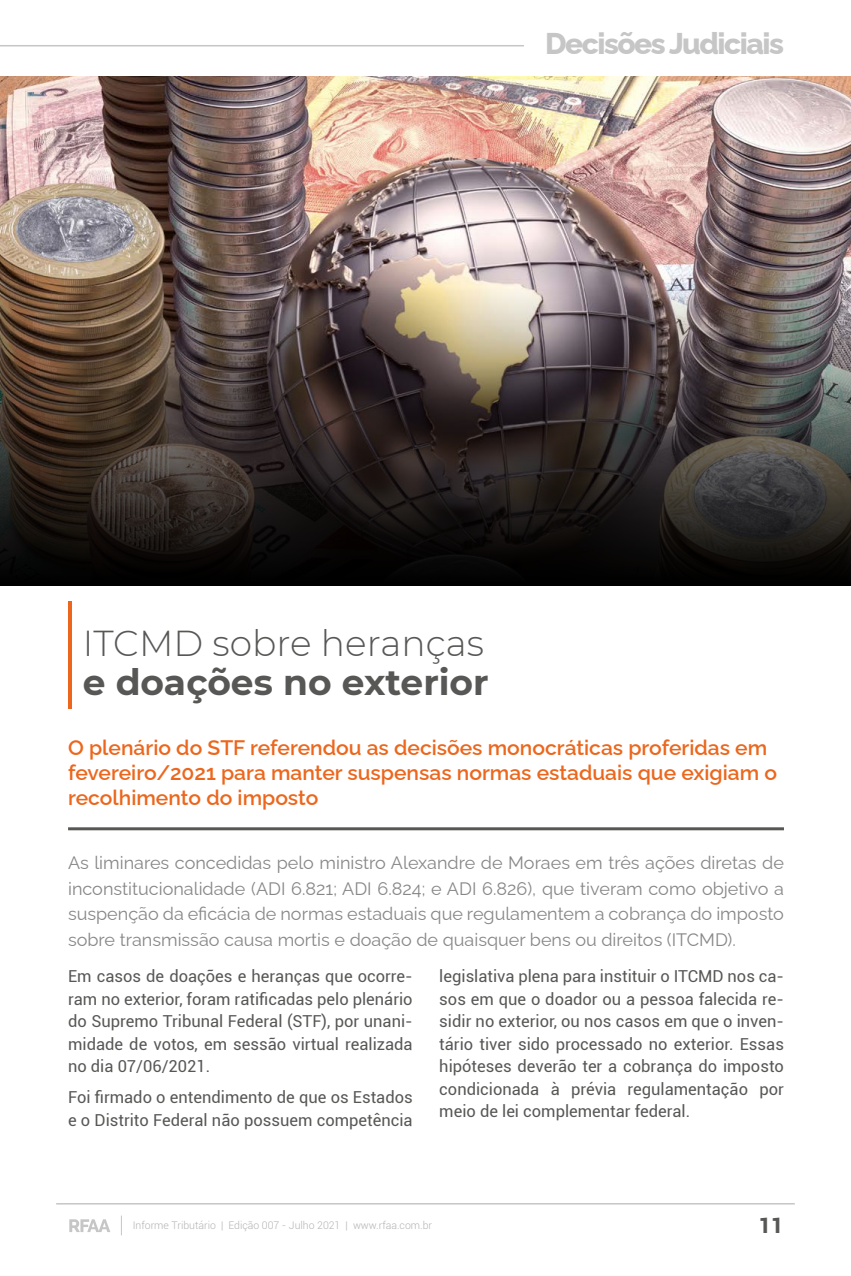
<style>
.page{position:relative;width:851px;height:1276px;background:#fff}
.page>*{position:absolute;margin:0;border:0;box-sizing:border-box;transform-origin:0 0}
.t1{font:300 36px "Montserrat";color:#575756}
.t2{font:700 36px "Montserrat";color:#575756}
.t3{font:800 30px "Raleway";letter-spacing:-.05em;color:#c6c6c6}
.t4{font:600 21px/25.2px "Raleway";color:#ec671d}
.t5{font:900 21px "Roboto";color:#575756}
.t6{font:18px/25.5px "Raleway";color:#878787;text-align:justify}
.t7{font:16.5px/22.5px "Roboto";color:#575756;text-align:justify}
.t8{font:300 10.5px "Roboto";color:#b3b2b2}
</style>
<div class="page">
<img style="left:0;top:77px;width:850px;height:210px">
<hr style="left:68px;top:827px;width:715px;height:3px;background:#575756">
<hr style="left:68px;top:601px;width:4px;height:108px;background:#ec671d">
<svg style="left:0;top:287px;width:850px;height:298px;background:#3c3430"></svg>
<svg style="left:121px;top:1215px;width:1px;height:20px"></svg>
<hr style="left:56px;top:1203px;width:738px;height:1px;background:#c6c6c6">
<svg style="left:69px;top:1219px;width:41px;height:13px"></svg>
<hr style="left:0;top:45px;width:524px;height:1px;background:#c6c6c6">
<h2 class="t3" style="left:545px;top:19px;width:240px">Decisões Judiciais</h2>
<h1 class="t1" style="left:83px;top:619px;width:403px">ITCMD sobre heranças</h1>
<h1 class="t2" style="left:83px;top:656px;width:407px">e doações no exterior</h1>
<p class="t4" style="left:68px;top:732px;width:710px">O plenário do STF referendou as decisões monocráticas proferidas em fevereiro/2021 para manter suspensas normas estaduais que exigiam o recolhimento do imposto</p>
<p class="t6" style="left:68px;top:848px;width:717px">As liminares concedidas pelo ministro Alexandre de Moraes em três ações diretas de inconstitucionalidade (ADI 6.821; ADI 6.824; e ADI 6.826), que tiveram como objetivo a suspenção da eficácia de normas estaduais que regulamentem a cobrança do imposto sobre transmissão causa mortis e doação de quaisquer bens ou direitos (ITCMD).</p>
<p class="t7" style="left:68px;top:964px;width:346px">Em casos de doações e heranças que ocorre&shy;ram no exterior, foram ratificadas pelo plenário do Supremo Tribunal Federal (STF), por unani&shy;midade de votos, em sessão virtual realizada no dia 07/06/2021.</p>
<p class="t7" style="left:68px;top:1085px;width:346px">Foi firmado o entendimento de que os Estados e o Distrito Federal não possuem competência</p>
<p class="t7" style="left:439px;top:964px;width:346px">legislativa plena para instituir o ITCMD nos ca&shy;sos em que o doador ou a pessoa falecida re&shy;sidir no exterior, ou nos casos em que o inven&shy;tário tiver sido processado no exterior. Essas hipóteses deverão ter a cobrança do imposto condicionada à prévia regulamentação por meio de lei complementar federal.</p>
<p class="t8" style="left:133px;top:1218px;width:301px">Informe Tributário | Edição 007 - Julho 2021 | www.rfaa.com.br</p>
<p class="t5" style="left:758px;top:1211px;width:26px">11</p>
</div>
